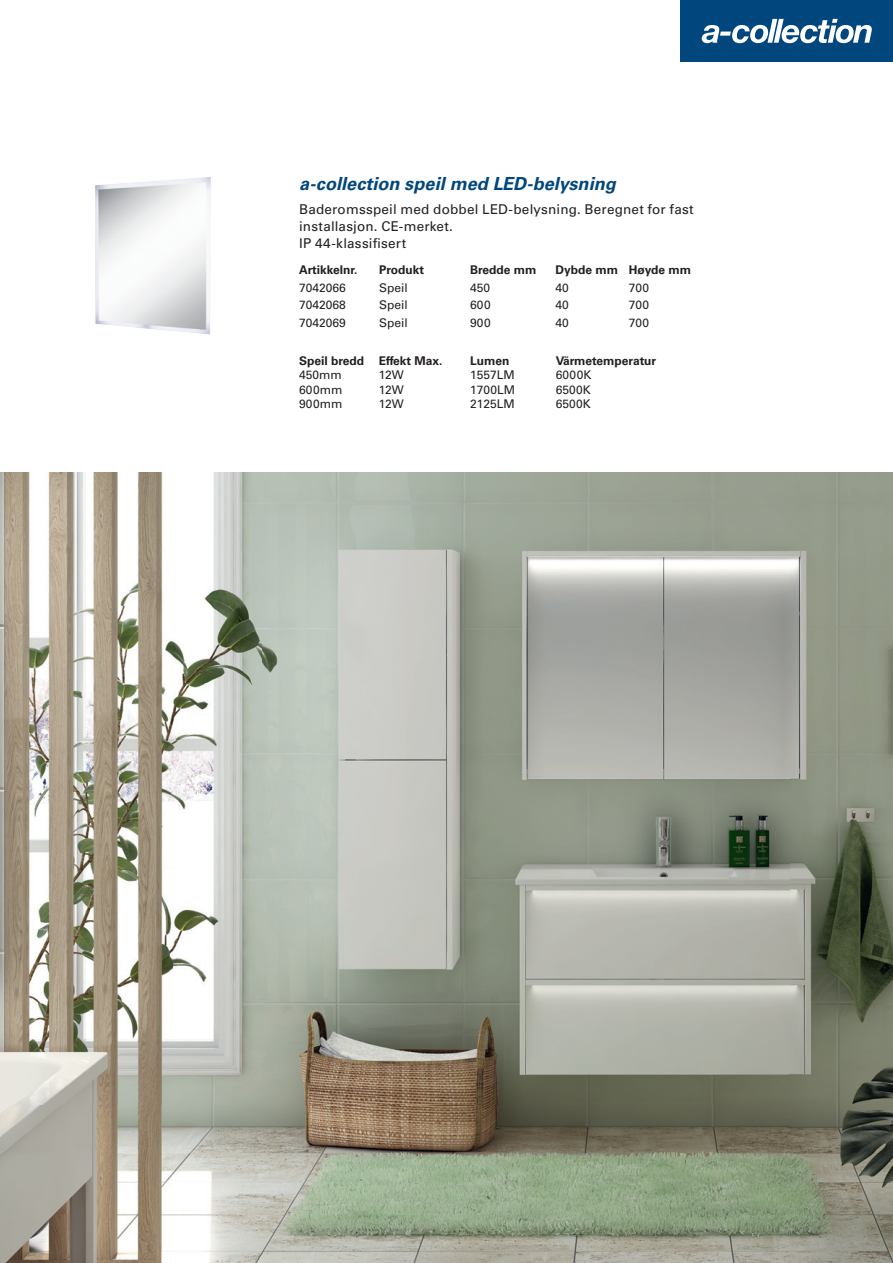
<style>
.page{position:relative;width:893px;height:1263px;background:#fff}
.page>*{position:absolute;margin:0;border:0;box-sizing:border-box;transform-origin:0 0}
.t1{font:italic 700 18px "Univers";color:#01467d}
.t2{font:13.5px/17.2px "Univers";letter-spacing:.015em;color:#231f20}
.t3{font:12px "Univers";color:#231f20}
.t4{font:700 12px "Univers";color:#231f20}
</style>
<div class="page">
<img style="left:95px;top:177px;width:116px;height:158px">
<img style="left:0;top:472px;width:893px;height:791px">
<div style="left:680px;top:0;width:213px;height:62px;background:#01467d"></div>
<svg style="left:702px;top:19px;width:170px;height:24px"></svg>
<h1 class="t1" style="left:299px;top:177px;width:318px">a-collection speil med LED-belysning</h1>
<p class="t2" style="left:299px;top:201px;width:396px">Baderomsspeil med dobbel LED-belysning. Beregnet for fast installasjon. CE-merket.<br>IP 44-klassifisert</p>
<p class="t4" style="left:299px;top:266px;width:60px">Artikkelnr.</p>
<p class="t4" style="left:379px;top:266px;width:47px">Produkt</p>
<p class="t4" style="left:470px;top:266px;width:68px">Bredde mm</p>
<p class="t4" style="left:555px;top:266px;width:137px">Dybde mm Høyde mm</p>
<p class="t3" style="left:299px;top:283px;width:48px">7042066</p>
<p class="t3" style="left:379px;top:283px;width:30px">Speil</p>
<p class="t3" style="left:470px;top:283px;width:22px">450</p>
<p class="t3" style="left:555px;top:283px;width:15px">40</p>
<p class="t3" style="left:629px;top:283px;width:22px">700</p>
<p class="t3" style="left:299px;top:301px;width:48px">7042068</p>
<p class="t3" style="left:379px;top:301px;width:30px">Speil</p>
<p class="t3" style="left:470px;top:301px;width:22px">600</p>
<p class="t3" style="left:555px;top:301px;width:15px">40</p>
<p class="t3" style="left:629px;top:301px;width:22px">700</p>
<p class="t3" style="left:299px;top:318px;width:48px">7042069</p>
<p class="t3" style="left:379px;top:318px;width:30px">Speil</p>
<p class="t3" style="left:470px;top:318px;width:22px">900</p>
<p class="t3" style="left:555px;top:318px;width:15px">40</p>
<p class="t3" style="left:629px;top:318px;width:22px">700</p>
<p class="t4" style="left:299px;top:356px;width:145px">Speil bredd Effekt Max.</p>
<p class="t4" style="left:470px;top:356px;width:41px">Lumen</p>
<p class="t4" style="left:556px;top:356px;width:102px">Värmetemperatur</p>
<p class="t3" style="left:299px;top:371px;width:44px">450mm</p>
<p class="t3" style="left:379px;top:371px;width:27px">12W</p>
<p class="t3" style="left:470px;top:371px;width:46px">1557LM</p>
<p class="t3" style="left:556px;top:371px;width:37px">6000K</p>
<p class="t3" style="left:299px;top:385px;width:45px">600mm</p>
<p class="t3" style="left:379px;top:385px;width:27px">12W</p>
<p class="t3" style="left:470px;top:385px;width:46px">1700LM</p>
<p class="t3" style="left:556px;top:385px;width:37px">6500K</p>
<p class="t3" style="left:299px;top:400px;width:45px">900mm</p>
<p class="t3" style="left:379px;top:400px;width:27px">12W</p>
<p class="t3" style="left:470px;top:400px;width:46px">2125LM</p>
<p class="t3" style="left:556px;top:400px;width:37px">6500K</p>
</div>
